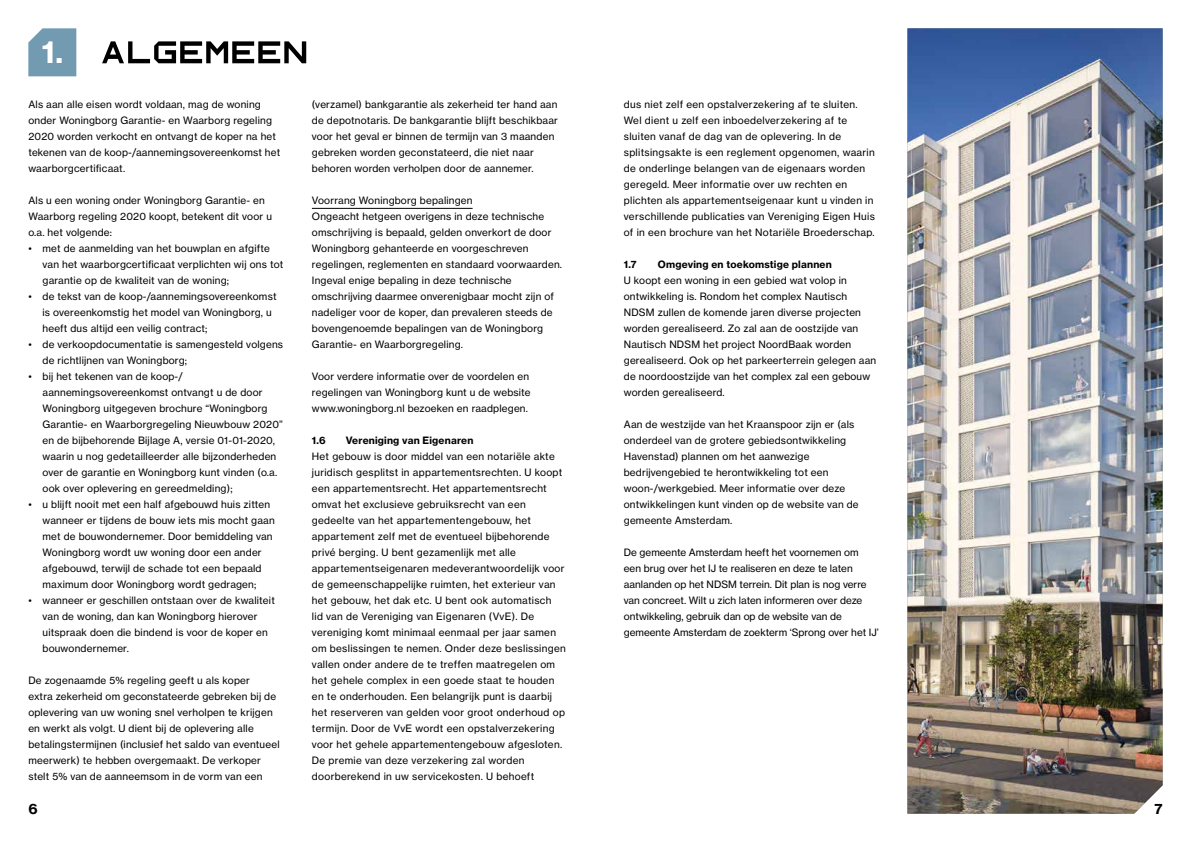
<style>
.page{position:relative;width:1191px;height:842px;background:#fff}
.page>*{position:absolute;margin:0;border:0;box-sizing:border-box;transform-origin:0 0}
.t1{font:30px "N Haas Grotesk TX Pro 75 Bd";color:#fff}
.t2{font:13.5px "N Haas Grotesk TX Pro 75 Bd";color:#000}
.t3{font:10px/16px "N Haas Grotesk TX Pro 55 Rg";letter-spacing:.02em;color:#000}
.t4{font:10px/16px "N Haas Grotesk TX Pro 55 Rg";color:#000}
.t5{font:10px "N Haas Grotesk TX Pro 75 Bd";letter-spacing:.02em;color:#000}
</style>
<div class="page">
<hr style="left:312px;top:208px;width:160px;height:1px;background:#000">
<svg style="left:102px;top:41px;width:204px;height:22px"></svg>
<svg style="left:28px;top:28px;width:48px;height:48px;background:#7aa0b6"></svg>
<img style="left:907px;top:28px;width:255px;height:786px">
<h1 class="t1" style="left:42px;top:33px;width:23px">1.</h1>
<p class="t3" style="left:28px;top:97px;width:253px">Als aan alle eisen wordt voldaan, mag de woning onder Woningborg Garantie- en Waarborg regeling 2020 worden verkocht en ontvangt de koper na het tekenen van de koop-/aannemingsovereenkomst het waarborgcertificaat.</p>
<p class="t3" style="left:28px;top:193px;width:245px">Als u een woning onder Woningborg Garantie- en<br>Waarborg regeling 2020 koopt, betekent dit voor u o.a. het volgende:</p>
<p class="t3" style="left:43px;top:241px;width:242px;text-indent:-14px">• met de aanmelding van het bouwplan en afgifte van het waarborgcertificaat verplichten wij ons tot garantie op de kwaliteit van de woning;</p>
<p class="t3" style="left:43px;top:289px;width:235px;text-indent:-14px">• de tekst van de koop-/aannemingsovereenkomst is overeenkomstig het model van Woningborg, u heeft dus altijd een veilig contract;</p>
<p class="t3" style="left:43px;top:337px;width:242px;text-indent:-14px">• de verkoopdocumentatie is samengesteld volgens de richtlijnen van Woningborg;</p>
<p class="t3" style="left:43px;top:369px;width:242px;text-indent:-14px">• bij het tekenen van de koop-/ aannemingsovereenkomst ontvangt u de door Woningborg uitgegeven brochure “Woningborg Garantie- en Waarborgregeling Nieuwbouw 2020” en de bijbehorende Bijlage A, versie 01-01-2020, waarin u nog gedetailleerder alle bijzonderheden over de garantie en Woningborg kunt vinden (o.a. ook over oplevering en gereedmelding);</p>
<p class="t3" style="left:43px;top:497px;width:234px;text-indent:-14px">• u blijft nooit met een half afgebouwd huis zitten wanneer er tijdens de bouw iets mis mocht gaan met de bouwondernemer. Door bemiddeling van Woningborg wordt uw woning door een ander afgebouwd, terwijl de schade tot een bepaald maximum door Woningborg wordt gedragen;</p>
<p class="t3" style="left:43px;top:593px;width:234px;text-indent:-14px">• wanneer er geschillen ontstaan over de kwaliteit van de woning, dan kan Woningborg hierover uitspraak doen die bindend is voor de koper en bouwondernemer.</p>
<p class="t3" style="left:28px;top:673px;width:253px">De zogenaamde 5% regeling geeft u als koper<br>extra zekerheid om geconstateerde gebreken bij de oplevering van uw woning snel verholpen te krijgen en werkt als volgt. U dient bij de oplevering alle betalingstermijnen (inclusief het saldo van eventueel meerwerk) te hebben overgemaakt. De verkoper stelt 5% van de aanneemsom in de vorm van een</p>
<p class="t3" style="left:312px;top:97px;width:247px">(verzamel) bankgarantie als zekerheid ter hand aan de depotnotaris. De bankgarantie blijft beschikbaar voor het geval er binnen de termijn van 3 maanden gebreken worden geconstateerd, die niet naar behoren worden verholpen door de aannemer.</p>
<p class="t3" style="left:312px;top:193px;width:252px">Voorrang Woningborg bepalingen<br>Ongeacht hetgeen overigens in deze technische omschrijving is bepaald, gelden onverkort de door Woningborg gehanteerde en voorgeschreven regelingen, reglementen en standaard voorwaarden.<br>Ingeval enige bepaling in deze technische omschrijving daarmee onverenigbaar mocht zijn of nadeliger voor de koper, dan prevaleren steeds de bovengenoemde bepalingen van de Woningborg Garantie- en Waarborgregeling.</p>
<p class="t3" style="left:312px;top:369px;width:220px">Voor verdere informatie over de voordelen en regelingen van Woningborg kunt u de website www.woningborg.nl bezoeken en raadplegen.</p>
<p class="t5" style="left:312px;top:434px;width:15px">1.6</p>
<p class="t5" style="left:346px;top:434px;width:129px">Vereniging van Eigenaren</p>
<p class="t3" style="left:312px;top:449px;width:255px">Het gebouw is door middel van een notariële akte juridisch gesplitst in appartementsrechten. U koopt een appartementsrecht. Het appartementsrecht omvat het exclusieve gebruiksrecht van een gedeelte van het appartementengebouw, het appartement zelf met de eventueel bijbehorende privé berging. U bent gezamenlijk met alle appartementseigenaren medeverantwoordelijk voor de gemeenschappelijke ruimten, het exterieur van het gebouw, het dak etc. U bent ook automatisch<br>lid van de Vereniging van Eigenaren (VvE). De vereniging komt minimaal eenmaal per jaar samen om beslissingen te nemen. Onder deze beslissingen vallen onder andere de te treffen maatregelen om het gehele complex in een goede staat te houden en te onderhouden. Een belangrijk punt is daarbij het reserveren van gelden voor groot onderhoud op termijn. Door de VvE wordt een opstalverzekering voor het gehele appartementengebouw afgesloten.<br>De premie van deze verzekering zal worden doorberekend in uw servicekosten. U behoeft</p>
<p class="t3" style="left:624px;top:97px;width:252px">dus niet zelf een opstalverzekering af te sluiten.<br>Wel dient u zelf een inboedelverzekering af te sluiten vanaf de dag van de oplevering. In de splitsingsakte is een reglement opgenomen, waarin de onderlinge belangen van de eigenaars worden geregeld. Meer informatie over uw rechten en plichten als appartementseigenaar kunt u vinden in verschillende publicaties van Vereniging Eigen Huis of in een brochure van het Notariële Broederschap.</p>
<p class="t5" style="left:624px;top:258px;width:14px">1.7</p>
<p class="t5" style="left:658px;top:258px;width:175px">Omgeving en toekomstige plannen</p>
<p class="t3" style="left:624px;top:273px;width:254px">U koopt een woning in een gebied wat volop in ontwikkeling is. Rondom het complex Nautisch NDSM zullen de komende jaren diverse projecten worden gerealiseerd. Zo zal aan de oostzijde van Nautisch NDSM het project NoordBaak worden gerealiseerd. Ook op het parkeerterrein gelegen aan de noordoostzijde van het complex zal een gebouw worden gerealiseerd.</p>
<p class="t3" style="left:624px;top:417px;width:236px">Aan de westzijde van het Kraanspoor zijn er (als onderdeel van de grotere gebiedsontwikkeling Havenstad) plannen om het aanwezige bedrijvengebied te herontwikkeling tot een woon-/werkgebied. Meer informatie over deze ontwikkelingen kunt vinden op de website van de gemeente Amsterdam.</p>
<p class="t4" style="left:624px;top:545px;width:256px">De gemeente Amsterdam heeft het voornemen om<br>een brug over het IJ te realiseren en deze te laten aanlanden op het NDSM terrein. Dit plan is nog verre van concreet. Wilt u zich laten informeren over deze ontwikkeling, gebruik dan op de website van de gemeente Amsterdam de zoekterm ‘Sprong over het IJ’</p>
<h2 class="t2" style="left:28px;top:800px;width:11px">6</h2>
<h2 class="t2" style="left:1154px;top:800px;width:10px">7</h2>
</div>
